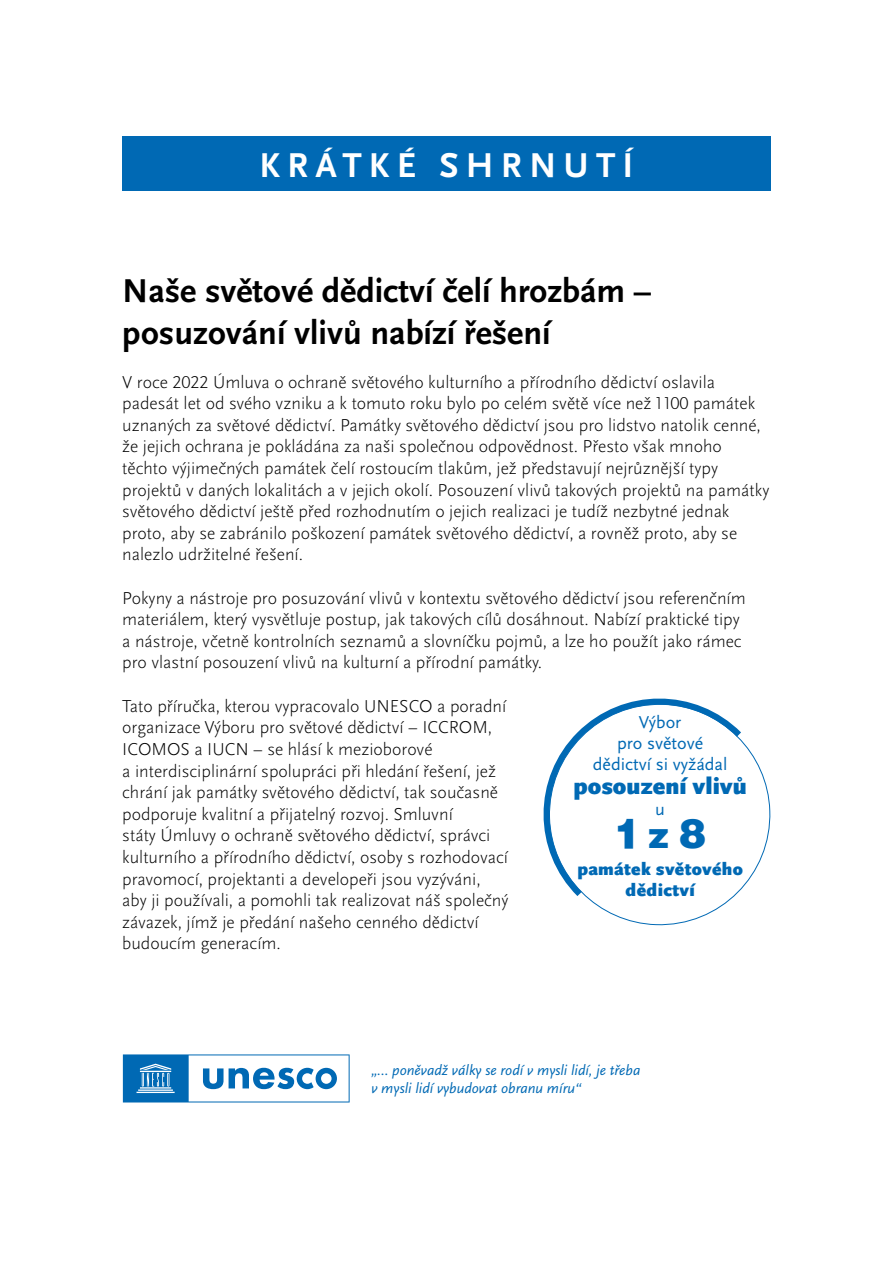
<style>
.page{position:relative;width:893px;height:1263px;background:#fff}
.page>*{position:absolute;margin:0;border:0;box-sizing:border-box;transform-origin:0 0}
.t1{font:900 40.5px "Helvetica";color:#0069b4}
.t2{font:700 36px "Scala Sans Pro";letter-spacing:.2em;color:#fff}
.t3{font:700 34.5px/42px "Scala Sans Pro";color:#000}
.t4{font:900 24px "Scala Sans Pro";color:#0069b4}
.t5{font:300 18px/21.6px "Scala Sans Pro";color:#000}
.t6{font:18px/21px "Scala Sans Pro";color:#0069b4;text-align:center}
.t7{font:900 18px/21px "Scala Sans Pro";letter-spacing:.02em;color:#0069b4;text-align:center}
.t8{font:italic 15px/18px "Scala Sans Pro";color:#0069b4}
.t9{font:italic 12.15px "Helvetica Neue";color:#0069b4}
.s1{font-family:"Scala Sans Pro"}
</style>
<div class="page">
<div style="left:122px;top:136px;width:649px;height:55px;background:#0069b4"></div>
<svg style="left:592px;top:747px;width:179px;height:179px"></svg>
<svg style="left:543px;top:698px;width:204px;height:204px"></svg>
<svg style="left:123px;top:1054px;width:227px;height:48px"></svg>
<h2 class="t2" style="left:260px;top:144px;width:158px">KRÁTKÉ</h2>
<h2 class="t2" style="left:439px;top:144px;width:195px">SHRNUTÍ</h2>
<h3 class="t3" style="left:122px;top:270px;width:530px">Naše světové dědictví čelí hrozbám – posuzování vlivů nabízí řešení</h3>
<p class="t5" style="left:122px;top:371px;width:649px">V roce 2022 Úmluva o ochraně světového kulturního a přírodního dědictví oslavila padesát let od svého vzniku a k tomuto roku bylo po celém světě více než 1100 památek uznaných za světové dědictví. Památky světového dědictví jsou pro lidstvo natolik cenné, že jejich ochrana je pokládána za naši společnou odpovědnost. Přesto však mnoho těchto výjimečných památek čelí rostoucím tlakům, jež představují nejrůznější typy projektů v daných lokalitách a v jejich okolí. Posouzení vlivů takových projektů na památky světového dědictví ještě před rozhodnutím o jejich realizaci je tudíž nezbytné jednak proto, aby se zabránilo poškození památek světového dědictví a, rovněž proto, aby se nalezlo udržitelné řešení.</p>
<p class="t5" style="left:122px;top:587px;width:625px">Pokyny a nástroje pro posuzování vlivů v kontextu světového dědictví jsou referenčním materiálem, který vysvětluje postup, jak takových cílů dosáhnout. Nabízí praktické tipy a nástroje, včetně kontrolních seznamů a slovníčku pojmů a, lze ho použít jako rámec pro vlastní posouzení vlivů na kulturní a přírodní památky.</p>
<p class="t5" style="left:122px;top:695px;width:388px">Tato příručka, kterou vypracovalo UNESCO a poradní organizace Výboru pro světové dědictví – ICCROM, ICOMOS a IUCN – se hlásí k mezioborové<br>a interdisciplinární spolupráci při hledání řešení, jež chrání jak památky světového dědictví, tak současně podporuje kvalitní a přijatelný rozvoj. Smluvní<br>státy Úmluvy o ochraně světového dědictví, správci kulturního a přírodního dědictví, osoby s rozhodovací pravomocí, projektanti a developeři jsou vyzýváni, aby ji používali a, pomohli tak realizovat náš společný závazek, jímž je předání našeho cenného dědictví budoucím generacím.</p>
<p class="t6" style="left:593px;top:712px;width:136px">Výbor<br>pro světové dědictví si vyžádal</p>
<h3 class="t4" style="left:573px;top:773px;width:175px">posouzení vlivů</h3>
<p class="t6" style="left:655px;top:799px;width:11px">u</p>
<h1 class="t1" style="left:614px;top:807px;width:93px">1<span class="s1">z</span>8</h1>
<p class="t7" style="left:577px;top:859px;width:167px">památek světového dědictví</p>
<p class="t8" style="left:371px;top:1061px;width:271px">„… poněvadž války se rodí v mysli lidí je, třeba v mysli lidí vybudovat obranu míru”</p>
<p class="t9" style="left:358px;top:1083px;width:264px">that the defences of peace must be constructed‘</p>
</div>
